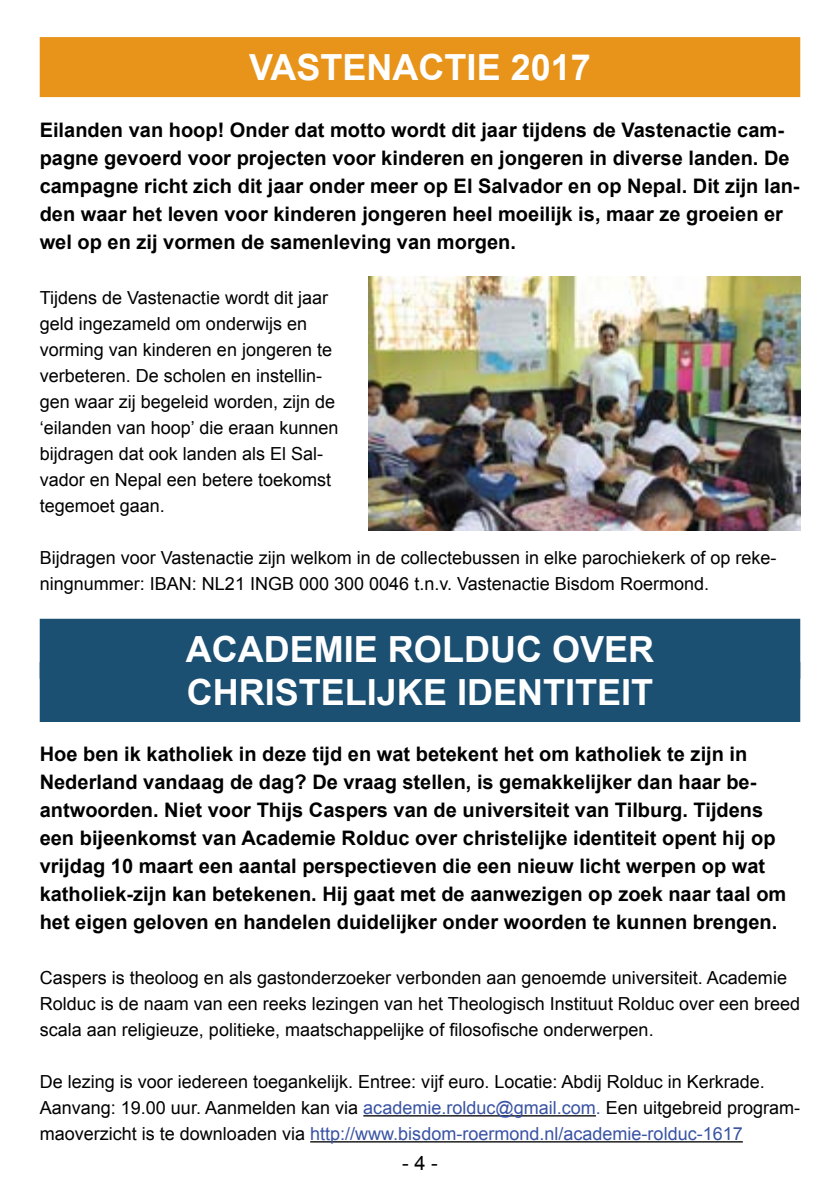
<style>
.page{position:relative;width:840px;height:1191px;background:#fff}
.page>*{position:absolute;margin:0;border:0;box-sizing:border-box;transform-origin:0 0}
.t1{font:700 36px/43.2px "Arial";color:#fff}
.t2{font:700 20px/28px "Arial";color:#000}
.t3{font:20px "Arial";color:#000}
.t4{font:18px/26px "Arial";color:#000}
.s1{color:#3953a4}
</style>
<div class="page">
<div style="left:40px;top:619px;width:759px;height:60px;background:#1c5072"></div>
<div style="left:40px;top:662px;width:759px;height:60px;background:#1c5072"></div>
<hr style="left:363px;top:1115px;width:232px;height:1px;background:#000">
<hr style="left:310px;top:1141px;width:432px;height:1px;background:#000">
<div style="left:40px;top:37px;width:759px;height:60px;background:#e8941a"></div>
<img style="left:369px;top:276px;width:430px;height:255px">
<h1 class="t1" style="left:249px;top:47px;width:343px">VASTENACTIE 2017</h1>
<p class="t2" style="left:40px;top:116px;width:761px">Eilanden van hoop! Onder dat motto wordt dit jaar tijdens de Vastenactie cam&shy;pagne gevoerd voor projecten voor kinderen en jongeren in diverse landen. De campagne richt zich dit jaar onder meer op El Salvador en op Nepal. Dit zijn lan&shy;den waar het leven voor kinderen jongeren heel moeilijk is, maar ze groeien er wel op en zij vormen de samenleving van morgen.</p>
<p class="t4" style="left:40px;top:285px;width:300px">Tijdens de Vastenactie wordt dit jaar geld ingezameld om onderwijs en vorming van kinderen en jongeren te verbeteren. De scholen en instellin&shy;gen waar zij begeleid worden, zijn de ‘eilanden van hoop’ die eraan kunnen bijdragen dat ook landen als El Sal&shy;vador en Nepal een betere toekomst tegemoet gaan.</p>
<p class="t4" style="left:40px;top:544px;width:738px">Bijdragen voor Vastenactie zijn welkom in de collectebussen in elke parochiekerk of op reke&shy;ningnummer: IBAN: NL21 INGB 000 300 0046 t.n.v. Vastenactie Bisdom Roermond.</p>
<h1 class="t1" style="left:186px;top:628px;width:469px">ACADEMIE ROLDUC OVER<br>CHRISTELIJKE IDENTITEIT</h1>
<p class="t2" style="left:40px;top:740px;width:747px">Hoe ben ik katholiek in deze tijd en wat betekent het om katholiek te zijn in Nederland vandaag de dag? De vraag stellen, is gemakkelijker dan haar be&shy;antwoorden. Niet voor Thijs Caspers van de universiteit van Tilburg. Tijdens een bijeenkomst van Academie Rolduc over christelijke identiteit opent hij op vrijdag 10 maart een aantal perspectieven die een nieuw licht werpen op wat katholiek-zijn kan betekenen. Hij gaat met de aanwezigen op zoek naar taal om het eigen geloven en handelen duidelijker onder woorden te kunnen brengen.</p>
<p class="t4" style="left:40px;top:964px;width:761px">Caspers is theoloog en als gastonderzoeker verbonden aan genoemde universiteit. Academie<br>Rolduc is de naam van een reeks lezingen van het Theologisch Instituut Rolduc over een breed scala aan religieuze, politieke, maatschappelijke of filosofische onderwerpen.</p>
<p class="t4" style="left:40px;top:1068px;width:761px">De lezing is voor iedereen toegankelijk. Entree: vijf euro. Locatie: Abdij Rolduc in Kerkrade.<br>Aanvang: 19.00 uur. Aanmelden kan via <span class="s1">academie.rolduc@gmail.com.</span> Een uitgebreid program&shy;maoverzicht is te downloaden via <span class="s1">http://www.bisdom-roermond.nl/academie-rolduc-1617</span></p>
<p class="t3" style="left:402px;top:1150px;width:37px">- 4 -</p>
</div>
